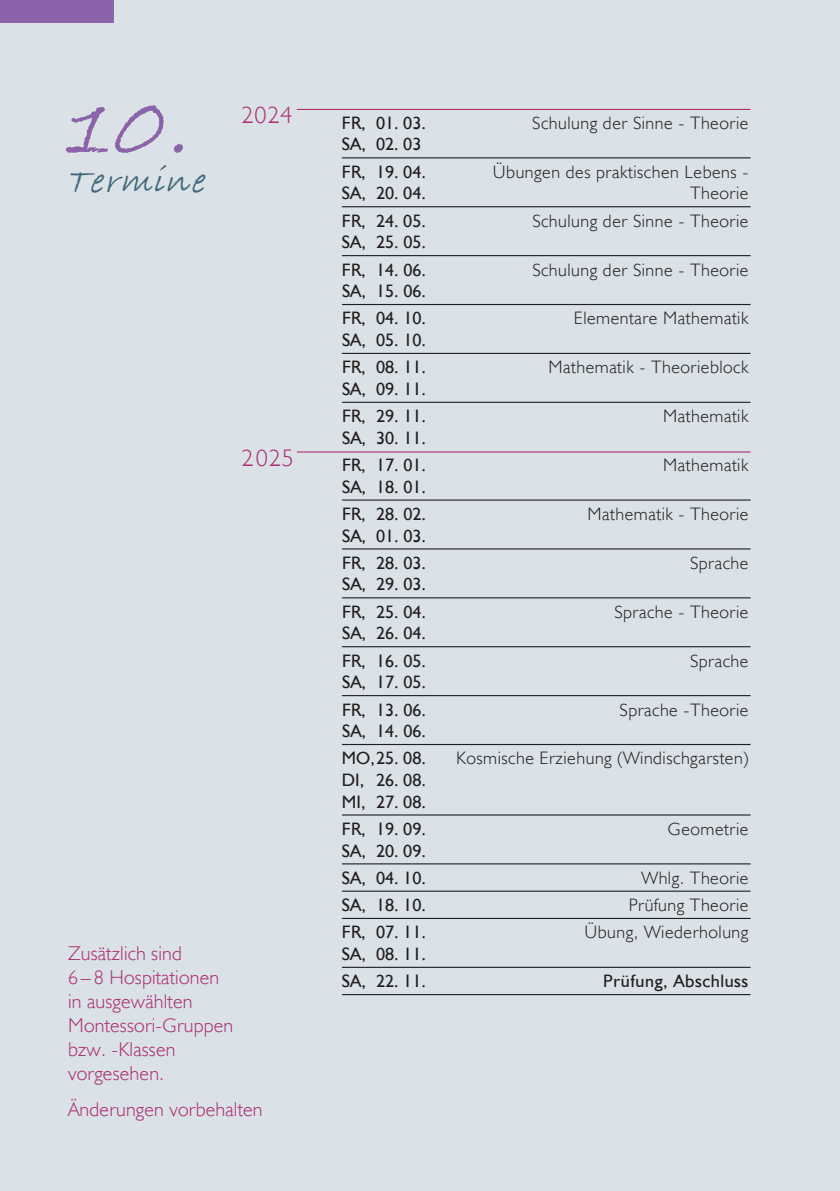
<style>
.page{position:relative;width:840px;height:1191px;background:#fff}
.page>*{position:absolute;margin:0;border:0;box-sizing:border-box;transform-origin:0 0}
.t1{font:italic 300 92px "Monti";color:#8c62aa}
.t2{font:italic 300 36px "Monti";letter-spacing:.03em;color:#3e6678}
.t3{font:300 24px "Humanist 521 BT";letter-spacing:.03em;color:#ac2f74}
.t4{font:300 20px/24px "Humanist 521 BT";letter-spacing:.01em;color:#ac2f74}
.t5{font:18px/27.2px "Humanist 521 BT";color:#231f20}
.t6{font:300 18px "Humanist 521 BT";letter-spacing:.03em;color:#231f20}
.t7{font:18px "Humanist 521 BT";letter-spacing:.03em;color:#231f20}
</style>
<div class="page">
<div style="left:0;top:0;width:839px;height:1191px;background:#dae2e7"></div>
<hr style="left:297px;top:109px;width:453px;height:1px;background:#ac2f74">
<hr style="left:342px;top:157px;width:408px;height:1px;background:#231f20">
<hr style="left:342px;top:206px;width:408px;height:1px;background:#231f20">
<hr style="left:342px;top:255px;width:408px;height:1px;background:#231f20">
<hr style="left:342px;top:304px;width:408px;height:1px;background:#231f20">
<hr style="left:342px;top:353px;width:408px;height:1px;background:#231f20">
<hr style="left:342px;top:402px;width:408px;height:1px;background:#231f20">
<hr style="left:342px;top:499px;width:408px;height:1px;background:#231f20">
<hr style="left:342px;top:548px;width:408px;height:1px;background:#231f20">
<hr style="left:342px;top:597px;width:408px;height:1px;background:#231f20">
<hr style="left:342px;top:646px;width:408px;height:1px;background:#231f20">
<hr style="left:342px;top:695px;width:408px;height:1px;background:#231f20">
<hr style="left:342px;top:744px;width:408px;height:1px;background:#231f20">
<hr style="left:342px;top:814px;width:408px;height:1px;background:#231f20">
<hr style="left:342px;top:863px;width:408px;height:1px;background:#231f20">
<hr style="left:342px;top:890px;width:408px;height:1px;background:#231f20">
<hr style="left:342px;top:918px;width:408px;height:1px;background:#231f20">
<hr style="left:342px;top:966px;width:408px;height:2px;background:#231f20">
<hr style="left:342px;top:994px;width:408px;height:1px;background:#231f20">
<hr style="left:297px;top:451px;width:453px;height:1px;background:#ac2f74">
<div style="left:0;top:0;width:113px;height:23px;background:#8c62aa"></div>
<h1 class="t1" style="left:68px;top:56px;width:124px">10.</h1>
<h2 class="t2" style="left:68px;top:154px;width:140px">Termine</h2>
<h3 class="t3" style="left:241px;top:100px;width:52px">2024</h3>
<h3 class="t3" style="left:241px;top:442px;width:54px">2025</h3>
<p class="t4" style="left:68px;top:941px;width:166px">Zusätzlich sind<br>6 – 8 Hospitationen in ausgewählten<br>Montessori-Gruppen bzw. -Klassen vorgesehen.</p>
<p class="t4" style="left:68px;top:1096px;width:196px">Änderungen vorbehalten</p>
<p class="t5" style="left:342px;top:109px;width:85px">FR, 01. 03.</p>
<p class="t6" style="left:532px;top:112px;width:217px">Schulung der Sinne - Theorie</p>
<p class="t5" style="left:342px;top:130px;width:85px">SA, 02. 03<br>FR, 19. 04.</p>
<p class="t6" style="left:492px;top:161px;width:257px">Übungen des praktischen Lebens -</p>
<p class="t5" style="left:342px;top:179px;width:85px">SA, 20. 04.</p>
<p class="t6" style="left:689px;top:182px;width:60px">Theorie</p>
<p class="t5" style="left:342px;top:206px;width:85px">FR, 24. 05.</p>
<p class="t6" style="left:532px;top:209px;width:217px">Schulung der Sinne - Theorie</p>
<p class="t5" style="left:342px;top:228px;width:85px">SA, 25. 05.<br>FR, 14. 06.</p>
<p class="t6" style="left:532px;top:258px;width:217px">Schulung der Sinne - Theorie</p>
<p class="t5" style="left:342px;top:277px;width:85px">SA, 15. 06.<br>FR, 04. 10.</p>
<p class="t5" style="left:342px;top:326px;width:85px">SA, 05. 10.<br>FR, 08. 11.</p>
<p class="t5" style="left:342px;top:375px;width:85px">SA, 09. 11.<br>FR, 29. 11.</p>
<p class="t5" style="left:342px;top:424px;width:85px">SA, 30. 11.<br>FR, 17. 01.</p>
<p class="t5" style="left:342px;top:472px;width:85px">SA, 18. 01.<br>FR, 28. 02.</p>
<p class="t5" style="left:342px;top:521px;width:85px">SA, 01. 03.<br>FR, 28. 03.</p>
<p class="t5" style="left:342px;top:570px;width:85px">SA, 29. 03.<br>FR, 25. 04.</p>
<p class="t5" style="left:342px;top:619px;width:85px">SA, 26. 04.<br>FR, 16. 05.</p>
<p class="t5" style="left:342px;top:668px;width:85px">SA, 17. 05.<br>FR, 13. 06.</p>
<p class="t5" style="left:342px;top:717px;width:86px">SA, 14. 06.<br>MO,25. 08.</p>
<p class="t6" style="left:573px;top:307px;width:176px">Elementare Mathematik</p>
<p class="t6" style="left:548px;top:356px;width:201px">Mathematik - Theorieblock</p>
<p class="t6" style="left:662px;top:405px;width:87px">Mathematik</p>
<p class="t6" style="left:662px;top:454px;width:87px">Mathematik</p>
<p class="t6" style="left:587px;top:503px;width:162px">Mathematik - Theorie</p>
<p class="t6" style="left:689px;top:551px;width:60px">Sprache</p>
<p class="t6" style="left:614px;top:600px;width:135px">Sprache - Theorie</p>
<p class="t6" style="left:689px;top:649px;width:60px">Sprache</p>
<p class="t6" style="left:619px;top:698px;width:130px">Sprache -Theorie</p>
<p class="t6" style="left:456px;top:747px;width:293px">Kosmische Erziehung (Windischgarsten)</p>
<p class="t5" style="left:342px;top:768px;width:85px;line-height:21.6px">DI, 26. 08.<br>MI, 27. 08.</p>
<p class="t5" style="left:342px;top:815px;width:85px">FR, 19. 09.</p>
<p class="t6" style="left:667px;top:817px;width:82px">Geometrie</p>
<p class="t5" style="left:342px;top:836px;width:85px">SA, 20. 09.<br>SA, 04. 10.</p>
<p class="t6" style="left:641px;top:866px;width:108px">Whlg. Theorie</p>
<p class="t5" style="left:342px;top:891px;width:85px">SA, 18. 10.</p>
<p class="t6" style="left:628px;top:894px;width:121px">Prüfung Theorie</p>
<p class="t5" style="left:342px;top:918px;width:85px">FR, 07. 11.</p>
<p class="t6" style="left:584px;top:921px;width:165px">Übung, Wiederholung</p>
<p class="t5" style="left:342px;top:940px;width:85px">SA, 08. 11.<br>SA, 22. 11.</p>
<p class="t7" style="left:603px;top:970px;width:147px">Prüfung, Abschluss</p>
</div>
